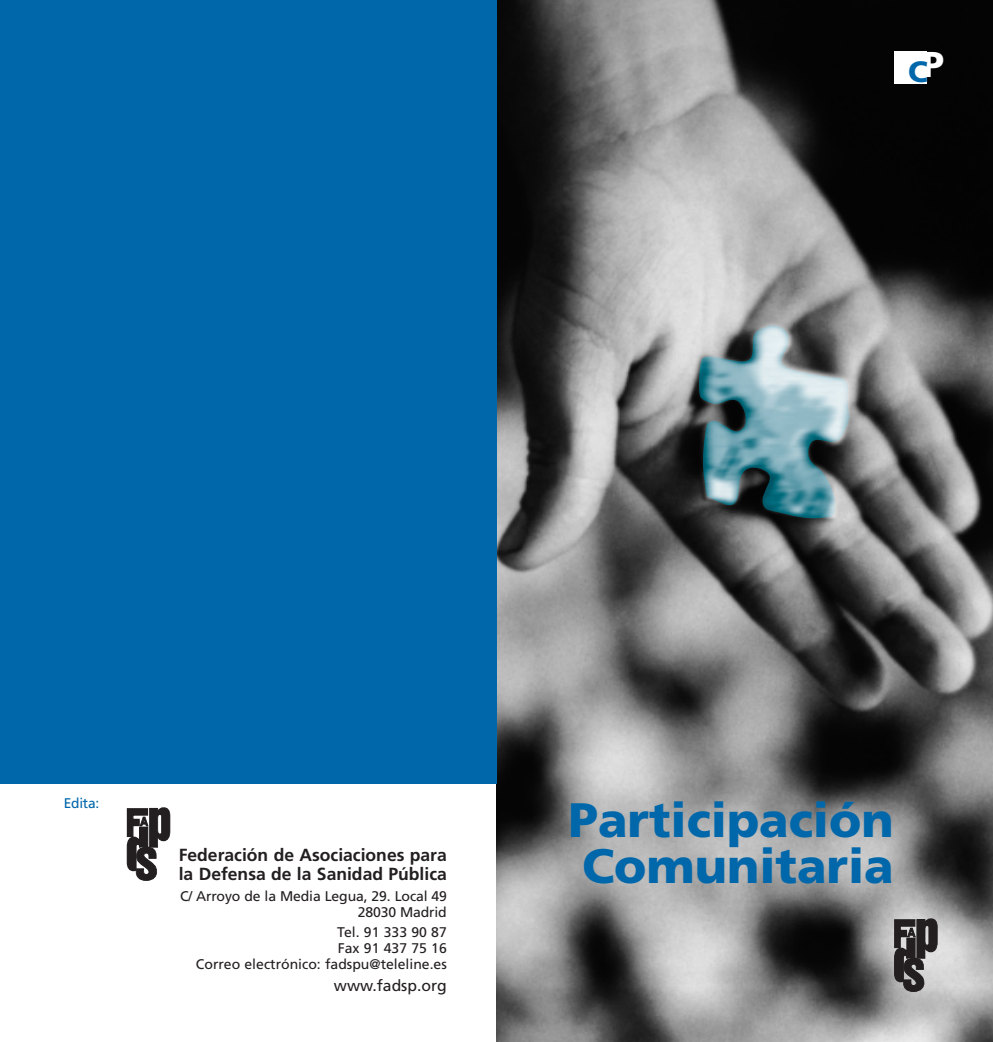
<style>
.page{position:relative;width:993px;height:1042px;background:#fff}
.page>*{position:absolute;margin:0;border:0;box-sizing:border-box;transform-origin:0 0}
.t1{font:900 48.3px/45.9px "Frutiger";color:#0067aa}
.t2{font:900 29.4px "Frutiger";color:#0067aa}
.t3{font:700 17.5px/19.2px "Frutiger";color:#231f20}
.t4{font:15.75px "Frutiger";color:#231f20}
.t5{font:14px/15.8px "Frutiger";color:#231f20;text-align:right}
.t6{font:14px "Frutiger";letter-spacing:-.015em;color:#0067aa}
</style>
<div class="page">
<img style="left:496px;top:0;width:496px;height:1042px">
<div style="left:0;top:0;width:496px;height:784px;background:#0067aa"></div>
<img style="left:698px;top:325px;width:151px;height:194px">
<div style="left:894px;top:52px;width:32px;height:32px;background:#fff"></div>
<svg style="left:893px;top:918px;width:44px;height:74px;background:#5f5d5d"></svg>
<svg style="left:126px;top:807px;width:44px;height:74px"></svg>
<h2 class="t2" style="left:907px;top:60px;width:38px">C<sup>P</sup></h2>
<p class="t6" style="left:64px;top:797px;width:37px">Edita:</p>
<p class="t3" style="left:179px;top:846px;width:269px">Federación de Asociaciones para la Defensa de la Sanidad Pública</p>
<p class="t5" style="left:180px;top:889px;width:268px">C/ Arroyo de la Media Legua, 29. Local 49<br>28030 Madrid</p>
<p class="t5" style="left:196px;top:925px;width:252px">Tel. 91 333 90 87<br>Fax 91 437 75 16<br>Correo electrónico: fadspu@teleline.es</p>
<p class="t4" style="left:334px;top:979px;width:114px">www.fadsp.org</p>
<h1 class="t1" style="left:568px;top:801px;width:326px">Participación<br>Comunitaria</h1>
</div>
